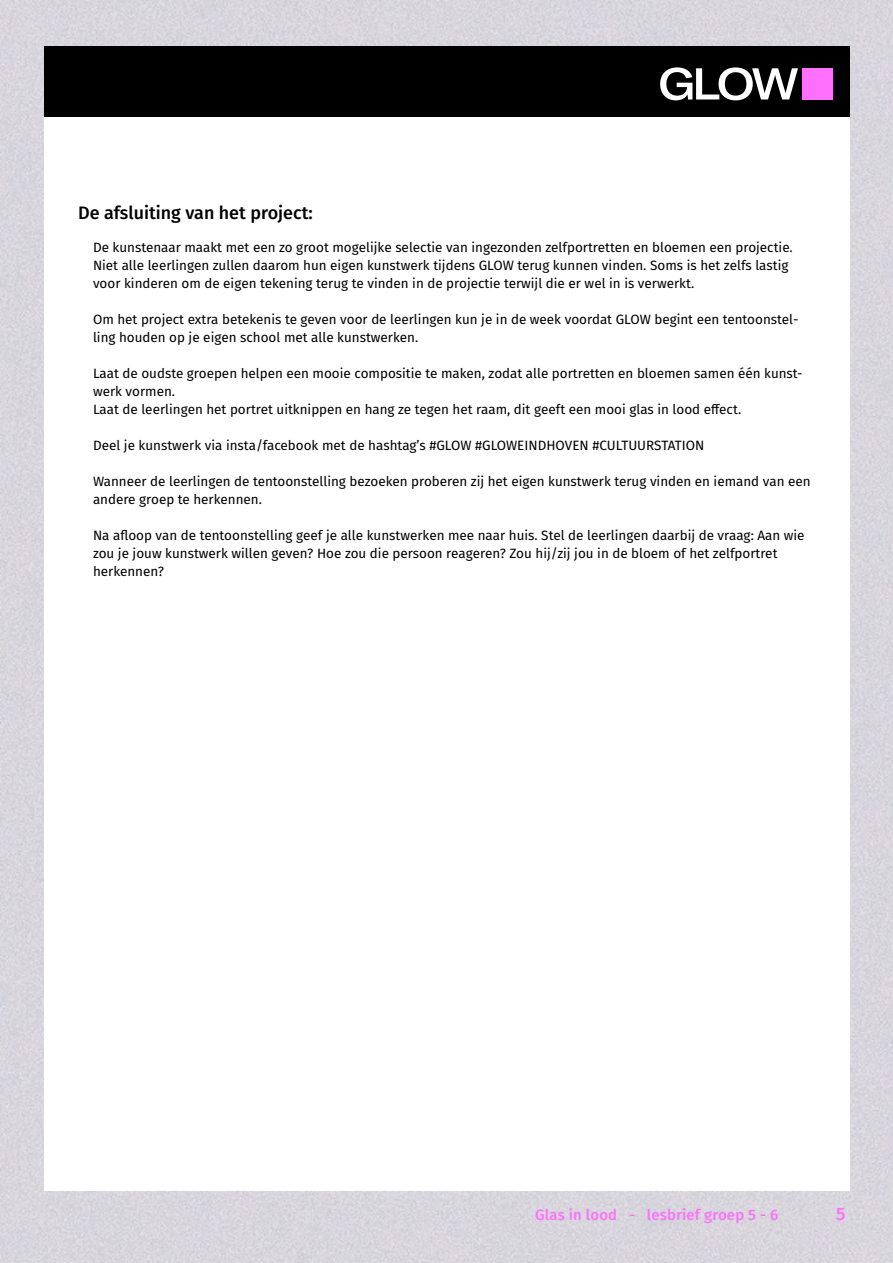
<style>
.page{position:relative;width:893px;height:1263px;background:#d8d5dc}
.page>*{position:absolute;margin:0;border:0;box-sizing:border-box;transform-origin:0 0}
.t1{font:500 18px "Fira Sans";color:#000}
.t2{font:500 18px "Fira Sans";color:#ff70ff}
.t3{font:500 15px "Fira Sans";letter-spacing:.01em;color:#ff70ff}
.t4{font:13.5px/18px "Fira Sans";color:#000}
</style>
<div class="page">
<div style="left:44px;top:46px;width:805px;height:1145px;background:#fff"></div>
<div style="left:44px;top:46px;width:805px;height:71px;background:#000"></div>
<svg style="left:660px;top:67px;width:138px;height:33px"></svg>
<div style="left:802px;top:68px;width:30px;height:31px;background:#ff70ff"></div>
<h1 class="t1" style="left:78px;top:199px;width:236px">De afsluiting van het project:</h1>
<p class="t4" style="left:93px;top:238px;width:701px">De kunstenaar maakt met een zo groot mogelijke selectie van ingezonden zelfportretten en bloemen een projectie.<br>Niet alle leerlingen zullen daarom hun eigen kunstwerk tijdens GLOW terug kunnen vinden. Soms is het zelfs lastig voor kinderen om de eigen tekening terug te vinden in de projectie terwijl die er wel in is verwerkt.</p>
<p class="t4" style="left:93px;top:310px;width:707px">Om het project extra betekenis te geven voor de leerlingen kun je in de week voordat GLOW begint een tentoonstel&shy;ling houden op je eigen school met alle kunstwerken.</p>
<p class="t4" style="left:93px;top:364px;width:711px">Laat de oudste groepen helpen een mooie compositie te maken, zodat alle portretten en bloemen samen één kunst&shy;werk vormen.<br>Laat de leerlingen het portret uitknippen en hang ze tegen het raam, dit geeft een mooi glas in lood effect.</p>
<p class="t4" style="left:93px;top:436px;width:613px">Deel je kunstwerk via insta/facebook met de hashtag’s #GLOW #GLOWEINDHOVEN #CULTUURSTATION</p>
<p class="t4" style="left:93px;top:472px;width:719px">Wanneer de leerlingen de tentoonstelling bezoeken proberen zij het eigen kunstwerk terug vinden en iemand van een andere groep te herkennen.</p>
<p class="t4" style="left:93px;top:526px;width:713px">Na afloop van de tentoonstelling geef je alle kunstwerken mee naar huis. Stel de leerlingen daarbij de vraag: Aan wie zou je jouw kunstwerk willen geven? Hoe zou die persoon reageren? Zou hij/zij jou in de bloem of het zelfportret herkennen?</p>
<p class="t3" style="left:535px;top:1202px;width:245px">Glas in lood - lesbrief groep 5 - 6</p>
<h1 class="t2" style="left:836px;top:1199px;width:11px">5</h1>
</div>
